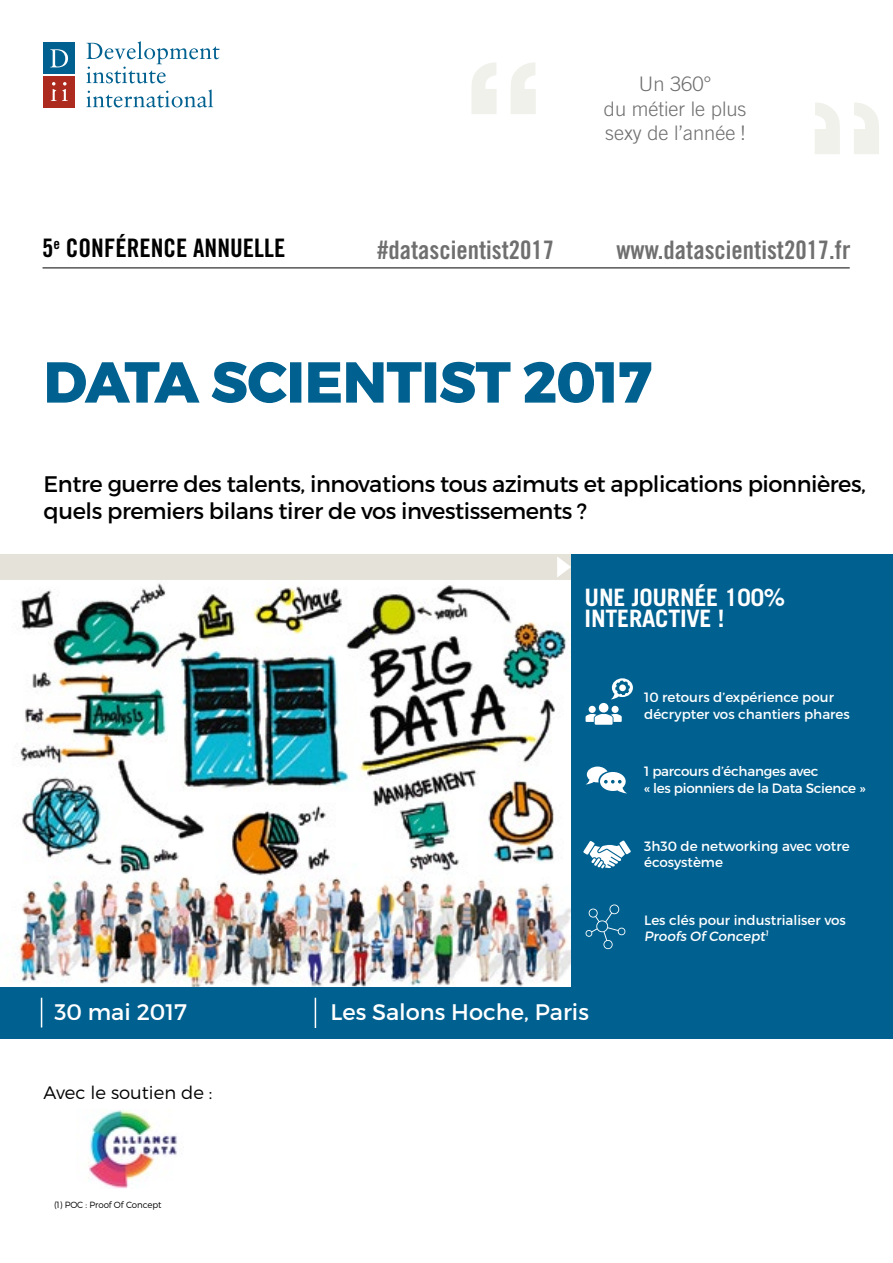
<style>
.page{position:relative;width:893px;height:1263px;background:#fff}
.page>*{position:absolute;margin:0;border:0;box-sizing:border-box;transform-origin:0 0}
.t1{font:700 55.5px "Montserrat";letter-spacing:.01em;color:#006190}
.t2{font:25.5px "Trade Gothic LT Std Bd Cn 20";color:#706f6f}
.t3{font:25.5px "Trade Gothic LT Std Bd Cn 20";color:#000}
.t4{font:700 24px/21px "Trade Gothic LT Std";letter-spacing:-.01em;color:#fff}
.t5{font:22.5px/27px "Montserrat";letter-spacing:-.02em;color:#000}
.t6{font:22.5px "Montserrat";color:#fff}
.t7{font:300 20.1px/24px "Trade Gothic LT Std";color:#706f6f;text-align:center}
.t8{font:300 18px "Montserrat";color:#000}
.t9{font:13.5px/16.2px "Montserrat";color:#fff}
.t10{font:13.5px/16.2px "Montserrat";letter-spacing:-.02em;color:#fff}
.t11{font:300 9px "Montserrat";letter-spacing:-.005em;color:#000;scale:.96 1}
</style>
<div class="page">
<img style="left:15px;top:580px;width:557px;height:407px">
<hr style="left:43px;top:268px;width:807px;height:1px;background:#000">
<div style="left:0;top:987px;width:893px;height:51px;background:#006190"></div>
<svg style="left:41px;top:998px;width:1px;height:29px"></svg>
<hr style="left:315px;top:998px;width:1px;height:30px;background:#fff">
<div style="left:0;top:554px;width:893px;height:26px;background:#e4e2d9"></div>
<svg style="left:557px;top:557px;width:14px;height:20px"></svg>
<svg style="left:47px;top:362px;width:153px;height:41px"></svg>
<svg style="left:211px;top:361px;width:76px;height:43px"></svg>
<div style="left:290px;top:362px;width:11px;height:41px;border:2px solid #006190"></div>
<svg style="left:308px;top:362px;width:114px;height:41px"></svg>
<div style="left:425px;top:362px;width:11px;height:41px;border:2px solid #006190"></div>
<svg style="left:440px;top:361px;width:71px;height:42px"></svg>
<svg style="left:523px;top:361px;width:129px;height:42px"></svg>
<div style="left:44px;top:43px;width:31px;height:31px;background:#006190"></div>
<svg style="left:50px;top:49px;width:18px;height:18px"></svg>
<div style="left:44px;top:76px;width:31px;height:31px;background:#ad2a1e"></div>
<svg style="left:86px;top:41px;width:133px;height:42px"></svg>
<svg style="left:86px;top:90px;width:127px;height:17px"></svg>
<svg style="left:51px;top:82px;width:17px;height:19px"></svg>
<img style="left:88px;top:1110px;width:90px;height:79px">
<svg style="left:471px;top:62px;width:65px;height:52px"></svg>
<svg style="left:815px;top:103px;width:64px;height:51px"></svg>
<div style="left:572px;top:554px;width:321px;height:444px;background:#006190"></div>
<svg style="left:585px;top:904px;width:40px;height:45px"></svg>
<svg style="left:586px;top:766px;width:41px;height:27px"></svg>
<div style="left:611px;top:706px;width:8px;height:7px;background:#fff;border-radius:50%"></div>
<div style="left:589px;top:706px;width:7px;height:7px;background:#fff;border-radius:50%"></div>
<svg style="left:586px;top:714px;width:36px;height:11px"></svg>
<div style="left:599px;top:703px;width:9px;height:9px;background:#fff;border-radius:50%"></div>
<svg style="left:611px;top:678px;width:22px;height:21px"></svg>
<svg style="left:583px;top:840px;width:48px;height:28px"></svg>
<h2 class="t3" style="left:42px;top:233px;width:245px">5<sup>e</sup> CONFÉRENCE ANNUELLE</h2>
<h3 class="t7" style="left:604px;top:72px;width:144px">Un 360°<br>du métier le plus sexy de l’année !</h3>
<h2 class="t2" style="left:377px;top:234px;width:178px">#datascientist2017</h2>
<h2 class="t2" style="left:616px;top:234px;width:236px">www.datascientist2017.fr</h2>
<h1 class="t1" style="left:44px;top:348px;width:609px">DATA SCIENTIST 2017</h1>
<h3 class="t5" style="left:44px;top:471px;width:824px">Entre guerre des talents, innovations tous azimuts et applications pionnières, quels premiers bilans tirer de vos investissements ?</h3>
<h3 class="t4" style="left:585px;top:586px;width:202px">UNE JOURNÉE 100%<br>INTERACTIVE !</h3>
<p class="t9" style="left:644px;top:689px;width:207px">10 retours d’expérience pour décrypter vos chantiers phares</p>
<p class="t10" style="left:644px;top:763px;width:223px">1 parcours d’échanges avec<br>« les pionniers de la Data Science »</p>
<p class="t9" style="left:644px;top:838px;width:207px">3h30 de networking avec votre écosystème</p>
<h3 class="t6" style="left:54px;top:998px;width:134px">30 mai 2017</h3>
<h3 class="t6" style="left:330px;top:998px;width:260px">Les Salons Hoche, Paris</h3>
<h3 class="t8" style="left:44px;top:1082px;width:170px">Avec le soutien de :</h3>
<p class="t11" style="left:54px;top:1199px;width:114px">(1) POC : Proof Of Concept</p>
<p class="t9" style="left:644px;top:912px;width:203px">Les clés pour industrialiser vos<br>Proofs Of Concept<sup>1</sup></p>
</div>
